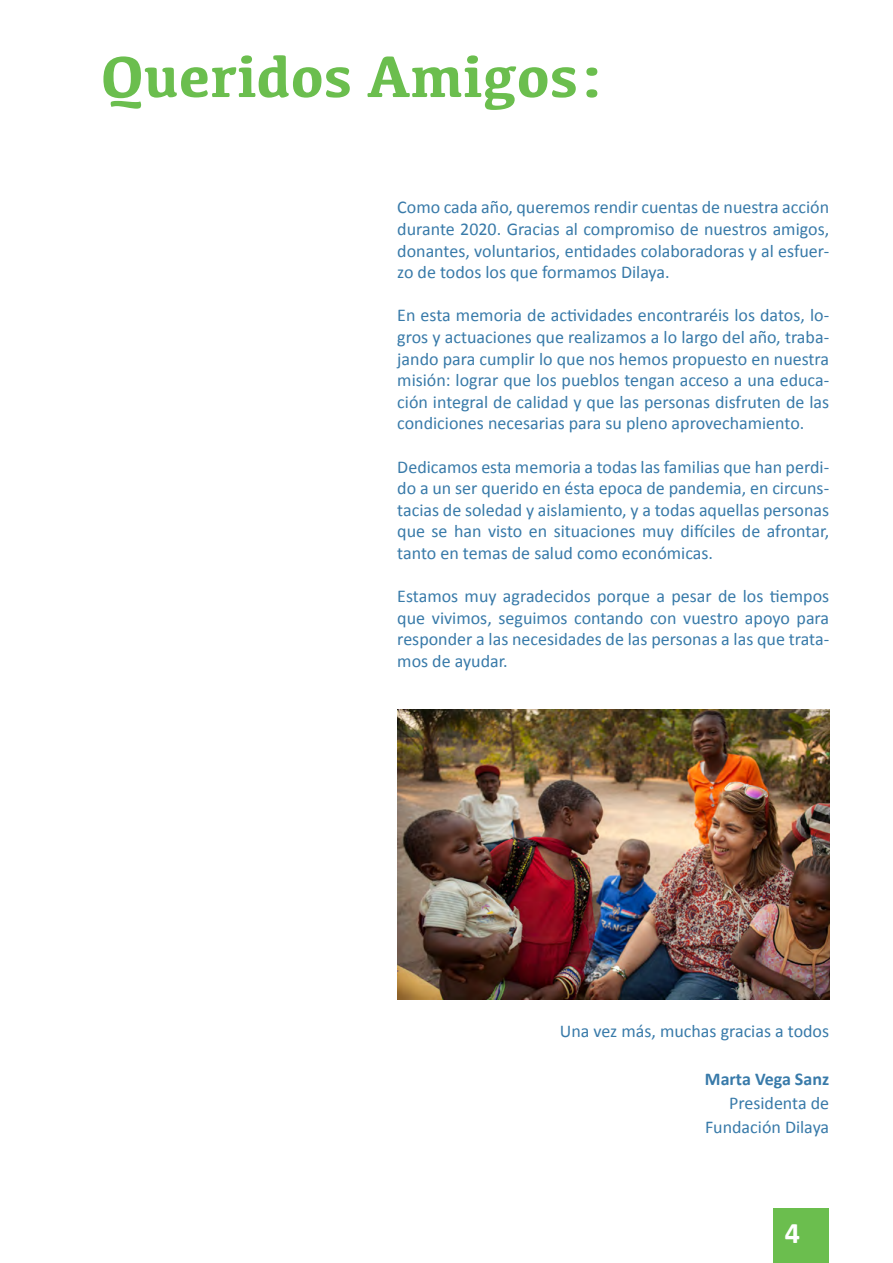
<style>
.page{position:relative;width:893px;height:1263px;background:#fff}
.page>*{position:absolute;margin:0;border:0;box-sizing:border-box;transform-origin:0 0}
.t1{font:700 60px "Kefa";color:#6bbe4e}
.t2{font:700 30px "Calibri";color:#fff}
.t3{font:18px/21.6px "Calibri";color:#387aa9;text-align:justify}
.t4{font:700 18px "Calibri";color:#387aa9}
</style>
<div class="page">
<div style="left:773px;top:1209px;width:56px;height:54px;background:#6bbe4e"></div>
<img style="left:397px;top:709px;width:432px;height:290px">
<h1 class="t1" style="left:100px;top:37px;width:507px">Queridos Amigos:</h1>
<p class="t3" style="left:397px;top:196px;width:433px">Como cada año, queremos rendir cuentas de nuestra acción durante 2020. Gracias al compromiso de nuestros amigos, donantes, voluntarios, entidades colaboradoras y al esfuer&shy;zo de todos los que formamos Dilaya.</p>
<p class="t3" style="left:397px;top:304px;width:433px">En esta memoria de actividades encontraréis los datos, lo&shy;gros y actuaciones que realizamos a lo largo del año, traba&shy;jando para cumplir lo que nos hemos propuesto en nuestra misión: lograr que los pueblos tengan acceso a una educa&shy;ción integral de calidad y que las personas disfruten de las condiciones necesarias para su pleno aprovechamiento.</p>
<p class="t3" style="left:397px;top:455px;width:433px">Dedicamos esta memoria a todas las familias que han perdi&shy;do a un ser querido en ésta epoca de pandemia, en circuns&shy;tacias de soledad y aislamiento, y a todas aquellas personas que se han visto en situaciones muy difíciles de afrontar, tanto en temas de salud como económicas.</p>
<p class="t3" style="left:397px;top:585px;width:433px">Estamos muy agradecidos porque a pesar de los tiempos que vivimos, seguimos contando con vuestro apoyo para responder a las necesidades de las personas a las que trata&shy;mos de ayudar.</p>
<p class="t3" style="left:560px;top:1020px;width:271px">Una vez más, muchas gracias a todos</p>
<p class="t4" style="left:705px;top:1067px;width:126px">Marta Vega Sanz</p>
<p class="t3" style="left:705px;top:1091px;width:126px;line-height:24px;text-align:right">Presidenta de<br>Fundación Dilaya</p>
<h2 class="t2" style="left:785px;top:1212px;width:17px">4</h2>
</div>
